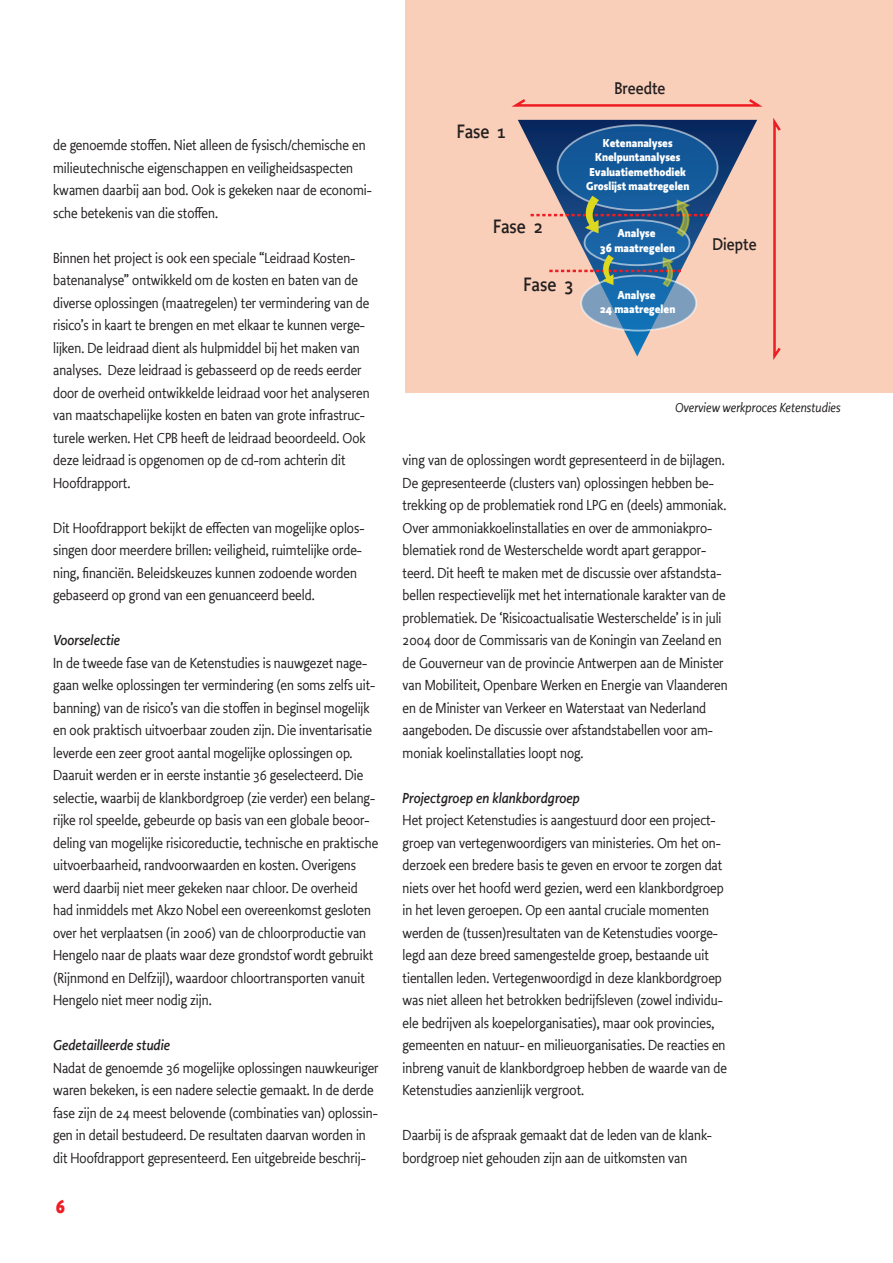
<style>
.page{position:relative;width:893px;height:1263px;background:#fff}
.page>*{position:absolute;margin:0;border:0;box-sizing:border-box;transform-origin:0 0}
.t1{font:500 19.95px "Productus";color:#231f20}
.t2{font:700 18px "Productus";color:#ee1d23}
.t3{font:500 17.55px "Productus";color:#231f20}
.t4{font:15px/22.5px "Productus";color:#231f20}
.t5{font:italic 500 15px "Productus";color:#231f20}
.t6{font:italic 13.5px "Productus";color:#231f20}
.t7{font:700 11.85px/14.4px "Productus";color:#fff;text-align:center}
</style>
<div class="page">
<div style="left:406px;top:0;width:487px;height:393px;background:#f9cfb9"></div>
<svg style="left:511px;top:99px;width:270px;height:261px"></svg>
<p class="t4" style="left:53px;top:134px;width:320px">de genoemde stoffen. Niet alleen de fysisch/chemische en milieutechnische eigenschappen en veiligheidsaspecten kwamen daarbij aan bod. Ook is gekeken naar de economi&shy;sche betekenis van die stoffen.</p>
<p class="t4" style="left:53px;top:247px;width:318px">Binnen het project is ook een speciale “Leidraad Kosten&shy;batenanalyse” ontwikkeld om de kosten en baten van de diverse oplossingen (maatregelen) ter vermindering van de risico’s in kaart te brengen en met elkaar te kunnen verge&shy;lijken. De leidraad dient als hulpmiddel bij het maken van analyses. Deze leidraad is gebasseerd op de reeds eerder door de overheid ontwikkelde leidraad voor het analyseren van maatschapelijke kosten en baten van grote infrastruc&shy;turele werken. Het CPB heeft de leidraad beoordeeld. Ook deze leidraad is opgenomen op de cd-rom achterin dit Hoofdrapport.</p>
<p class="t4" style="left:53px;top:517px;width:313px">Dit Hoofdrapport bekijkt de effecten van mogelijke oplos&shy;singen door meerdere brillen: veiligheid, ruimtelijke orde&shy;ning, financiën. Beleidskeuzes kunnen zodoende worden gebaseerd op grond van een genuanceerd beeld.</p>
<p class="t5" style="left:53px;top:631px;width:69px">Voorselectie</p>
<p class="t4" style="left:53px;top:652px;width:327px">In de tweede fase van de Ketenstudies is nauwgezet nage&shy;gaan welke oplossingen ter vermindering (en soms zelfs uit&shy;banning) van de risico’s van die stoffen in beginsel mogelijk en ook praktisch uitvoerbaar zouden zijn. Die inventarisatie leverde een zeer groot aantal mogelijke oplossingen op.<br>Daaruit werden er in eerste instantie 36 geselecteerd. Die selectie, waarbij de klankbordgroep (zie verder) een belang&shy;rijke rol speelde, gebeurde op basis van een globale beoor&shy;deling van mogelijke risicoreductie, technische en praktische uitvoerbaarheid, randvoorwaarden en kosten. Overigens werd daarbij niet meer gekeken naar chloor. De overheid had inmiddels met Akzo Nobel een overeenkomst gesloten over het verplaatsen (in 2006) van de chloorproductie van Hengelo naar de plaats waar deze grondstof wordt gebruikt (Rijnmond en Delfzijl), waardoor chloortransporten vanuit Hengelo niet meer nodig zijn.</p>
<p class="t5" style="left:53px;top:1036px;width:118px">Gedetailleerde studie</p>
<p class="t4" style="left:53px;top:1057px;width:327px">Nadat de genoemde 36 mogelijke oplossingen nauwkeuriger waren bekeken, is een nadere selectie gemaakt. In de derde fase zijn de 24 meest belovende (combinaties van) oplossin&shy;gen in detail bestudeerd. De resultaten daarvan worden in dit Hoofdrapport gepresenteerd. Een uitgebreide beschrij-</p>
<p class="t2" style="left:56px;top:1195px;width:11px">6</p>
<h1 class="t1" style="left:457px;top:119px;width:50px">Fase 1</h1>
<h1 class="t1" style="left:493px;top:215px;width:52px">Fase 2</h1>
<h1 class="t1" style="left:524px;top:272px;width:51px">Fase 3</h1>
<p class="t3" style="left:614px;top:77px;width:53px">Breedte</p>
<p class="t7" style="left:586px;top:136px;width:105px">Ketenanalyses<br>Knelpuntanalyses<br>Evaluatiemethodiek<br>Groslijst maatregelen</p>
<p class="t7" style="left:600px;top:226px;width:76px">Analyse<br>36 maatregelen</p>
<p class="t7" style="left:600px;top:287px;width:77px">Analyse<br>24 maatregelen</p>
<p class="t3" style="left:712px;top:234px;width:46px">Diepte</p>
<p class="t6" style="left:675px;top:399px;width:167px">Overview werkproces Ketenstudies</p>
<p class="t4" style="left:403px;top:449px;width:327px">ving van de oplossingen wordt gepresenteerd in de bijlagen.<br>De gepresenteerde (clusters van) oplossingen hebben be&shy;trekking op de problematiek rond LPG en (deels) ammoniak.<br>Over ammoniakkoelinstallaties en over de ammoniakpro&shy;blematiek rond de Westerschelde wordt apart gerappor&shy;teerd. Dit heeft te maken met de discussie over afstandsta&shy;bellen respectievelijk met het internationale karakter van de problematiek. De ‘Risicoactualisatie Westerschelde’ is in juli 2004 door de Commissaris van de Koningin van Zeeland en de Gouverneur van de provincie Antwerpen aan de Minister van Mobiliteit, Openbare Werken en Energie van Vlaanderen en de Minister van Verkeer en Waterstaat van Nederland aangeboden. De discussie over afstandstabellen voor am&shy;moniak koelinstallaties loopt nog.</p>
<p class="t5" style="left:403px;top:788px;width:179px">Projectgroep en klankbordgroep</p>
<p class="t4" style="left:403px;top:809px;width:326px">Het project Ketenstudies is aangestuurd door een project&shy;groep van vertegenwoordigers van ministeries. Om het on&shy;derzoek een bredere basis te geven en ervoor te zorgen dat niets over het hoofd werd gezien, werd een klankbordgroep in het leven geroepen. Op een aantal cruciale momenten werden de (tussen)resultaten van de Ketenstudies voorge&shy;legd aan deze breed samengestelde groep, bestaande uit tientallen leden. Vertegenwoordigd in deze klankbordgroep was niet alleen het betrokken bedrijfsleven (zowel individu&shy;ele bedrijven als koepelorganisaties), maar ook provincies, gemeenten en natuur- en milieuorganisaties. De reacties en inbreng vanuit de klankbordgroep hebben de waarde van de Ketenstudies aanzienlijk vergroot.</p>
<p class="t4" style="left:403px;top:1124px;width:311px">Daarbij is de afspraak gemaakt dat de leden van de klank&shy;bordgroep niet gehouden zijn aan de uitkomsten van</p>
</div>
